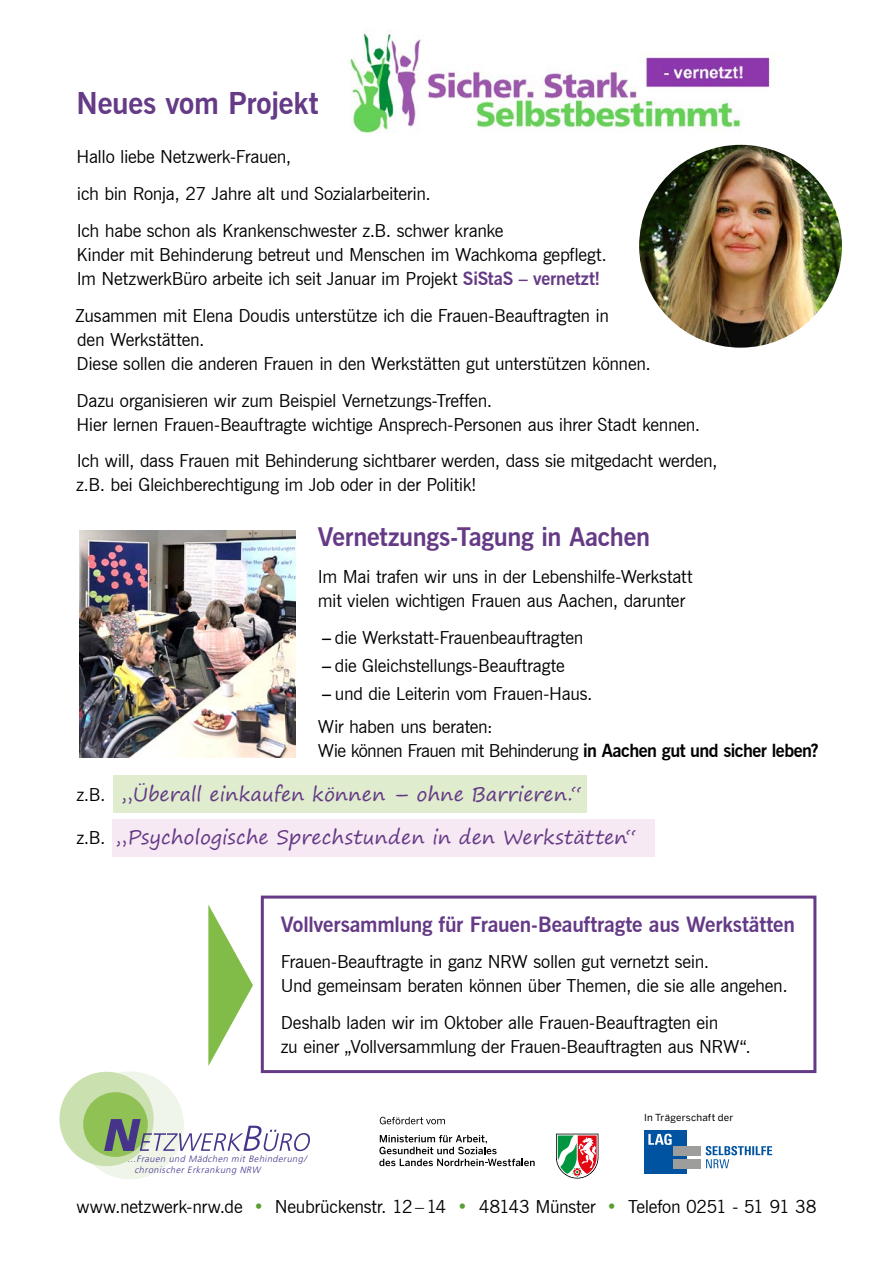
<style>
.page{position:relative;width:893px;height:1263px;background:#fff}
.page>*{position:absolute;margin:0;border:0;box-sizing:border-box;transform-origin:0 0}
.H1b{font:700 30px "News Gothic BT";letter-spacing:-.01em;color:#653a86}
.t1{font:700 25.5px "News Gothic BT";letter-spacing:-.01em;color:#653a86}
.t2{font:700 21px "News Gothic BT";letter-spacing:-.01em;color:#653a86}
.t3{font:19.5px "Segoe Print";letter-spacing:.005em;color:#653a86}
.H1b-2{font:18px/24px "News Gothic BT";letter-spacing:-.015em;color:#000}
.H1b-3{font:18px/24px "News Gothic BT";letter-spacing:-.035em;color:#000}
.t4{font:9.75px "Benton Sans";letter-spacing:.02em;color:#000}
.t5{font:italic 300 9.15px/10.5px "Frutiger";color:#46348b}
.s1{font-weight:700;color:#653a86}
.s2{font-weight:700}
.s3{font-family:"News Gothic BT";font-size:18px;color:#000}
.s4{color:#5a9e33}
</style>
<div class="page">
<div style="left:113px;top:775px;width:474px;height:37px;background:#dfeccd"></div>
<div style="left:113px;top:820px;width:542px;height:37px;background:#f7e9f4"></div>
<img style="left:350px;top:30px;width:427px;height:103px">
<img style="left:639px;top:145px;width:203px;height:203px;border-radius:101px">
<img style="left:80px;top:531px;width:216px;height:227px">
<svg style="left:208px;top:904px;width:45px;height:162px"></svg>
<div style="left:261px;top:895px;width:555px;height:178px;border:3px solid #653a86"></div>
<div style="left:76px;top:1071px;width:108px;height:108px;background:#eff5e8;border-radius:50%"></div>
<div style="left:59px;top:1072px;width:95px;height:94px;background:#cae0af;border-radius:50%"></div>
<div style="left:83px;top:1092px;width:65px;height:65px;background:#8fc154;border-radius:50%"></div>
<svg style="left:104px;top:1119px;width:206px;height:32px"></svg>
<svg style="left:556px;top:1134px;width:42px;height:44px"></svg>
<svg style="left:379px;top:1135px;width:156px;height:31px"></svg>
<svg style="left:380px;top:1117px;width:65px;height:7px"></svg>
<svg style="left:706px;top:1146px;width:66px;height:22px"></svg>
<div style="left:645px;top:1130px;width:42px;height:43px;background:#0053a1"></div>
<div style="left:673px;top:1146px;width:28px;height:9px;background:#9d9d9c"></div>
<div style="left:673px;top:1159px;width:28px;height:9px;background:#9d9d9c"></div>
<svg style="left:648px;top:1134px;width:24px;height:11px"></svg>
<h2 class="H1b" style="left:77px;top:85px;width:243px">Neues vom Projekt</h2>
<h2 class="H1b-2" style="left:77px;top:145px;width:216px">Hallo liebe Netzwerk-Frauen,</h2>
<p class="H1b-2" style="left:77px;top:182px;width:356px">ich bin Ronja, 27 Jahre alt und Sozialarbeiterin.</p>
<p class="H1b-2" style="left:76px;top:218px;width:532px">Ich habe schon als Krankenschwester z.B. schwer kranke<br>Kinder mit Behinderung betreut und Menschen im Wachkoma gepflegt.</p>
<p class="H1b-2" style="left:77px;top:266px;width:525px">Im NetzwerkBüro arbeite ich seit Januar im Projekt <span class="s1">SiStaS – vernetzt!</span></p>
<p class="H1b-2" style="left:75px;top:303px;width:535px">Zusammen mit Elena Doudis unterstütze ich die Frauen-Beauftragten in den Werkstätten.</p>
<p class="H1b-2" style="left:77px;top:351px;width:576px">Diese sollen die anderen Frauen in den Werkstätten gut unterstützen können.</p>
<p class="H1b-2" style="left:77px;top:388px;width:417px">Dazu organisieren wir zum Beispiel Vernetzungs-Treffen.</p>
<p class="H1b-2" style="left:77px;top:412px;width:625px">Hier lernen Frauen-Beauftragte wichtige Ansprech-Personen aus ihrer Stadt kennen.</p>
<p class="H1b-2" style="left:77px;top:449px;width:642px">Ich will, dass Frauen mit Behinderung sichtbarer werden, dass sie mitgedacht werden,</p>
<p class="H1b-2" style="left:76px;top:473px;width:402px">z.B. bei Gleichberechtigung im Job oder in der Politik!</p>
<h3 class="t1" style="left:318px;top:521px;width:334px">Vernetzungs-Tagung in Aachen</h3>
<p class="H1b-2" style="left:318px;top:564px;width:376px">Im Mai trafen wir uns in der Lebenshilfe-Werkstatt mit vielen wichtigen Frauen aus Aachen, darunter</p>
<p class="H1b-2" style="left:322px;top:625px;width:263px"><span class="s2">–</span> die Werkstatt-Frauenbeauftragten</p>
<p class="H1b-2" style="left:322px;top:653px;width:244px"><span class="s2">–</span> die Gleichstellungs-Beauftragte</p>
<p class="H1b-2" style="left:322px;top:681px;width:272px"><span class="s2">–</span> und die Leiterin vom Frauen-Haus.</p>
<p class="H1b-3" style="left:318px;top:714px;width:502px">Wir haben uns beraten:<br>Wie können Frauen mit Behinderung <span class="s2">in Aachen gut und sicher leben?</span></p>
<p class="t3" style="left:77px;top:777px;width:508px"><span class="s3">z.B.</span> „Überall einkaufen können – ohne Barrieren.“</p>
<p class="t3" style="left:77px;top:820px;width:562px"><span class="s3">z.B.</span> „Psychologische Sprechstunden in den Werkstätten“</p>
<h3 class="t2" style="left:281px;top:911px;width:516px">Vollversammlung für Frauen-Beauftragte aus Werkstätten</h3>
<p class="H1b-2" style="left:281px;top:950px;width:430px">Frauen-Beauftragte in ganz NRW sollen gut vernetzt sein.</p>
<p class="H1b-2" style="left:281px;top:974px;width:508px">Und gemeinsam beraten können über Themen, die sie alle angehen.</p>
<p class="H1b-2" style="left:281px;top:1010px;width:439px">Deshalb laden wir im Oktober alle Frauen-Beauftragten ein</p>
<p class="H1b-2" style="left:281px;top:1034px;width:472px">zu einer „Vollversammlung der Frauen-Beauftragten aus NRW“.</p>
<p class="t5" style="left:134px;top:1154px;width:176px;text-indent:-7px">...Frauen und Mädchen mit Behinderung/ chronischer Erkrankung NRW</p>
<p class="t4" style="left:644px;top:1112px;width:91px">In Trägerschaft der</p>
<p class="H1b-2" style="left:77px;top:1194px;width:742px">www.netzwerk-nrw.de <span class="s4">•</span> Neubrückenstr. 12–14 <span class="s4">•</span> 48143 Münster <span class="s4">•</span> Telefon 0251 - 51 91 38</p>
</div>
